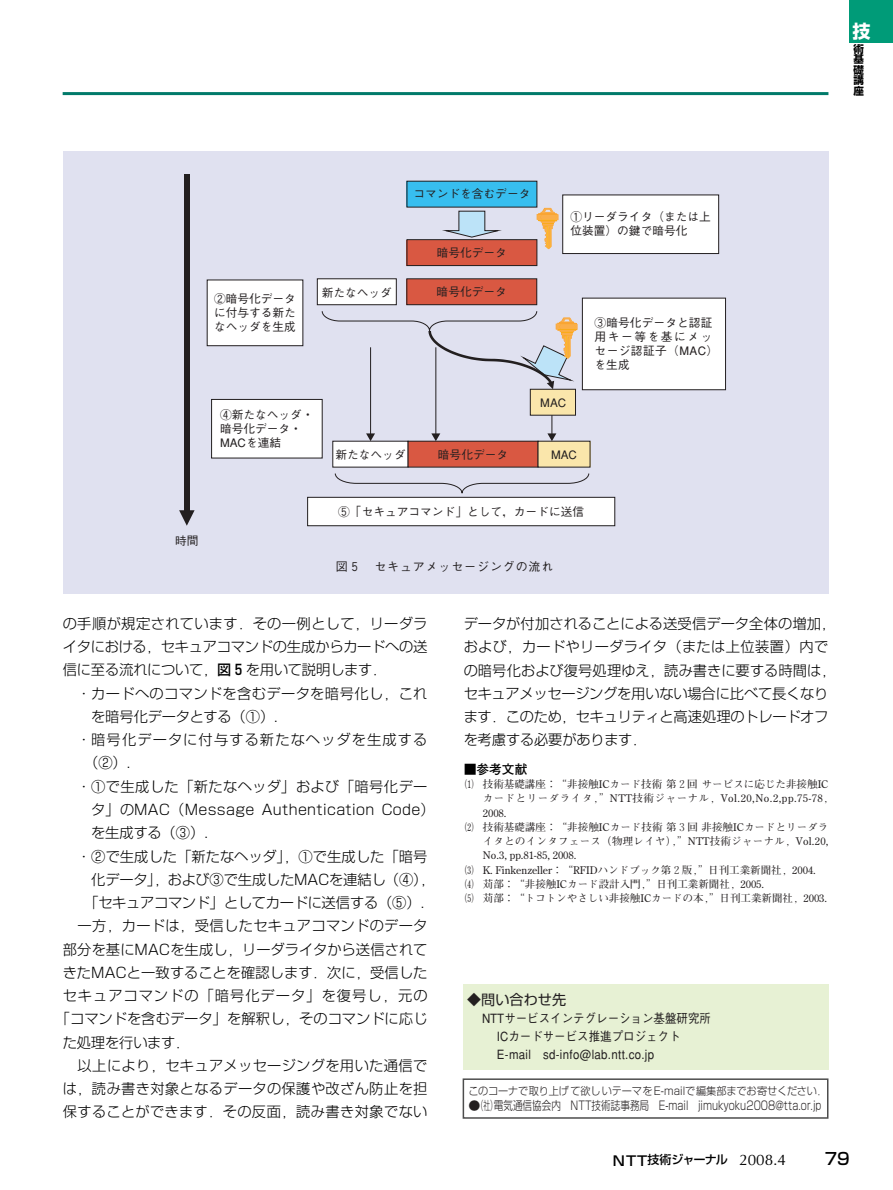
<style>
.page{position:relative;width:893px;height:1190px;background:#fff}
.page>*{position:absolute;margin:0;border:0;box-sizing:border-box;transform-origin:0 0}
.t1{font:700 18px "Shin Go";color:#fff}
.t2{font:500 16.5px "Shin Go";color:#000}
.t3{font:300 14.25px/23.2px "Shin Go";letter-spacing:.015em;color:#000;text-align:justify}
.t4{font:300 14.25px/23.2px "Shin Go";letter-spacing:-.005em;color:#000}
.t5{font:300 14.25px "Shin Go";letter-spacing:-.025em;color:#000}
.t6{font:300 14.25px "Shin Go";letter-spacing:-.01em;color:#000}
.t7{font:300 14.25px "Shin Go";letter-spacing:.07em;color:#000}
.t8{font:300 14.25px "Shin Go";letter-spacing:.075em;color:#000}
.t9{font:14.1px "Shin Go";color:#231f20}
.t10{font:500 12.75px/18px "Gothic BBB";color:#231f20;scale:.9 1}
.t11{font:700 12.75px "Futo Go B101";color:#000}
.t12{font:300 12px "Shin Go";color:#231f20}
.t13{font:500 12px "Gothic BBB";letter-spacing:.07em;color:#231f20}
.t14{font:500 12px "Shin Go";letter-spacing:-.075em;color:#000}
.t15{font:500 11.7px/14px "Gothic BBB";color:#231f20}
.t16{font:500 11.7px/14px "Gothic BBB";letter-spacing:.035em;color:#231f20}
.t17{font:300 10.8px "Shin Go";color:#231f20;scale:.94 1}
.t18{font:700 10.5px "Futo Min A101";letter-spacing:.005em;color:#231f20;scale:.7 1}
.t19{font:700 10.5px "Futo Min A101";letter-spacing:.05em;color:#231f20}
.t20{font:700 10.5px "Futo Min A101";letter-spacing:.025em;color:#231f20}
.t21{font:700 10.5px "Futo Min A101";letter-spacing:.005em;color:#231f20}
.t22{font:700 10.5px/10.5px "Shin Go";color:#000;text-align:justify}
.s1{font-weight:500}
.s2{font-size:13.5px}
.s3{font-family:"Optima";font-weight:400;font-size:15.3px}
</style>
<div class="page">
<div style="left:849px;top:0;width:43px;height:43px;background:#009b78"></div>
<hr style="left:63px;top:92px;width:765px;height:3px;background:#017a6a">
<div style="left:462px;top:1078px;width:366px;height:40px;border:2px solid #4d4d4d"></div>
<div style="left:462px;top:984px;width:366px;height:85px;background:#e7f1d4"></div>
<div style="left:63px;top:151px;width:765px;height:442px;background:#e0e1f0"></div>
<div style="left:184px;top:175px;width:5px;height:338px;background:#231f20"></div>
<svg style="left:179px;top:510px;width:15px;height:16px"></svg>
<div style="left:407px;top:181px;width:130px;height:26px;background:#37beef"></div>
<div style="left:407px;top:240px;width:130px;height:25px;background:#d95842"></div>
<div style="left:407px;top:239px;width:130px;height:27px;border:1px solid #231f20"></div>
<svg style="left:445px;top:211px;width:56px;height:26px"></svg>
<div style="left:317px;top:278px;width:79px;height:27px;background:#fff;border:1px solid #231f20"></div>
<div style="left:407px;top:279px;width:129px;height:26px;background:#d95842"></div>
<div style="left:406px;top:278px;width:131px;height:27px;border:1px solid #231f20"></div>
<div style="left:582px;top:298px;width:143px;height:92px;background:#fff;border:1px solid #231f20"></div>
<div style="left:307px;top:497px;width:308px;height:29px;background:#fff;border:1px solid #231f20"></div>
<div style="left:562px;top:195px;width:156px;height:59px;background:#fff;border:1px solid #231f20"></div>
<svg style="left:536px;top:208px;width:22px;height:41px"></svg>
<div style="left:211px;top:399px;width:111px;height:59px;background:#fff;border:1px solid #231f20"></div>
<div style="left:207px;top:280px;width:96px;height:66px;background:#fff;border:1px solid #231f20"></div>
<svg style="left:322px;top:311px;width:267px;height:182px"></svg>
<p class="t1" style="left:852px;top:25px;width:19px">技</p>
<p class="t22" style="left:853px;top:45px;width:12px">術基礎講座</p>
<p class="t15" style="left:214px;top:293px;width:83px;text-align:justify">②暗号化データに付与する新たなヘッダを生成</p>
<p class="t15" style="left:220px;top:409px;width:95px">④新たなヘッダ・暗号化データ・<br>MACを連結</p>
<p class="t15" style="left:413px;top:188px;width:118px">コマンドを含むデータ</p>
<p class="t15" style="left:437px;top:247px;width:72px">暗号化データ</p>
<p class="t15" style="left:322px;top:287px;width:72px">新たなヘッダ</p>
<p class="t15" style="left:436px;top:286px;width:72px">暗号化データ</p>
<p class="t15" style="left:570px;top:211px;width:142px">①リーダライタ（または上位装置）の鍵で暗号化</p>
<p class="t15" style="left:540px;top:397px;width:27px">MAC</p>
<p class="t16" style="left:594px;top:317px;width:125px">③暗号化データと認証用キー等を基にメッセージ認証子（MAC）を生成</p>
<p class="t15" style="left:335px;top:449px;width:72px">新たなヘッダ</p>
<p class="t15" style="left:438px;top:449px;width:72px">暗号化データ</p>
<p class="t15" style="left:551px;top:449px;width:27px">MAC</p>
<p class="t15" style="left:175px;top:535px;width:25px">時間</p>
<p class="t15" style="left:338px;top:506px;width:247px">⑤「セキュアコマンド」として，カードに送信</p>
<p class="t13" style="left:336px;top:561px;width:219px">図５　セキュアメッセージングの流れ</p>
<p class="t3" style="left:63px;top:614px;width:366px">の手順が規定されています．その一例として，リーダライタにおける，セキュアコマンドの生成からカードへの送信に至る流れについて，<span class="s1">図５</span>を用いて説明します．</p>
<p class="t3" style="left:77px;top:683px;width:352px">・カードへのコマンドを含むデータを暗号化し，これ</p>
<p class="t5" style="left:91px;top:711px;width:188px">を暗号化データとする（①）.</p>
<p class="t8" style="left:77px;top:734px;width:352px">・暗号化データに付与する新たなヘッダを生成する</p>
<p class="t3" style="left:84px;top:753px;width:48px">（②）.</p>
<p class="t3" style="left:77px;top:776px;width:352px">・①で生成した「新たなヘッダ」および「暗号化デー</p>
<p class="t3" style="left:91px;top:800px;width:345px">タ」のMAC（Message Authentication Code）</p>
<p class="t3" style="left:91px;top:823px;width:118px">を生成する（③）.</p>
<p class="t3" style="left:77px;top:846px;width:352px">・②で生成した「新たなヘッダ」，①で生成した「暗号</p>
<p class="t6" style="left:91px;top:874px;width:345px">化データ」，および③で生成したMACを連結し（④），</p>
<p class="t5" style="left:84px;top:897px;width:342px">「セキュアコマンド」としてカードに送信する（⑤）.</p>
<p class="t3" style="left:77px;top:916px;width:351px">一方，カードは，受信したセキュアコマンドのデータ</p>
<p class="t4" style="left:63px;top:939px;width:366px">部分を基にMACを生成し，リーダライタから送信されて</p>
<p class="t4" style="left:63px;top:962px;width:366px">きたMACと一致することを確認します．次に，受信した</p>
<p class="t7" style="left:63px;top:990px;width:366px">セキュアコマンドの「暗号化データ」を復号し，元の</p>
<p class="t3" style="left:56px;top:1009px;width:373px">「コマンドを含むデータ」を解釈し，そのコマンドに応じ</p>
<p class="t5" style="left:63px;top:1036px;width:128px">た処理を行います．</p>
<p class="t3" style="left:77px;top:1055px;width:351px">以上により，セキュアメッセージングを用いた通信で</p>
<p class="t3" style="left:63px;top:1079px;width:366px">は，読み書き対象となるデータの保護や改ざん防止を担</p>
<p class="t3" style="left:63px;top:1102px;width:366px">保することができます．その反面，読み書き対象でない</p>
<p class="t4" style="left:463px;top:614px;width:373px">データが付加されることによる送受信データ全体の増加，および，カードやリーダライタ（または上位装置）内での暗号化および復号処理ゆえ，読み書きに要する時間は，セキュアメッセージングを用いない場合に比べて長くなります．このため，セキュリティと高速処理のトレードオフを考慮する必要があります．</p>
<p class="t11" style="left:463px;top:764px;width:65px">■参考文献</p>
<p class="t18" style="left:460px;top:780px;width:528px">（1） 技術基礎講座：“非接触ICカード技術第２回サービスに応じた非接触IC</p>
<p class="t19" style="left:483px;top:794px;width:352px">カードとリーダライタ，”NTT技術ジャーナル，Vol.20,No.2,pp.75-78，</p>
<p class="t21" style="left:483px;top:809px;width:25px">2008.</p>
<p class="t18" style="left:460px;top:823px;width:528px">（2） 技術基礎講座：“非接触ICカード技術第３回非接触ICカードとリーダラ</p>
<p class="t20" style="left:483px;top:837px;width:347px">イタとのインタフェース（物理レイヤ），”NTT技術ジャーナル，Vol.20,</p>
<p class="t21" style="left:483px;top:851px;width:95px">No.3, pp.81-85, 2008.</p>
<p class="t18" style="left:460px;top:866px;width:510px">（3） K. Finkenzeller：“RFIDハンドブック第２版，”日刊工業新聞社，2004.</p>
<p class="t18" style="left:460px;top:880px;width:436px">（4） 苅部：“非接触ICカード設計入門，”日刊工業新聞社，2005.</p>
<p class="t18" style="left:460px;top:894px;width:526px">（5） 苅部：“トコトンやさしい非接触ICカードの本，”日刊工業新聞社，2003.</p>
<p class="t9" style="left:467px;top:994px;width:100px">◆問い合わせ先</p>
<p class="t10" style="left:497px;top:1010px;width:239px;text-indent:-15px">NTTサービスインテグレーション基盤研究所<br>ICカードサービス推進プロジェクト<br>E-mail sd-info@lab.ntt.co.jp</p>
<p class="t17" style="left:468px;top:1086px;width:383px">このコーナで取り上げて欲しいテーマをE-mailで編集部までお寄せください．</p>
<p class="t12" style="left:468px;top:1100px;width:354px">●（社）電気通信協会内　NTT技術誌事務局　E-mail jimukyoku2008@tta.or.jp</p>
<p class="t14" style="left:612px;top:1155px;width:175px"><span class="s2">NTT</span>技術ジャーナル <span class="s3">2008.4</span></p>
<p class="t2" style="left:824px;top:1153px;width:27px">79</p>
</div>
